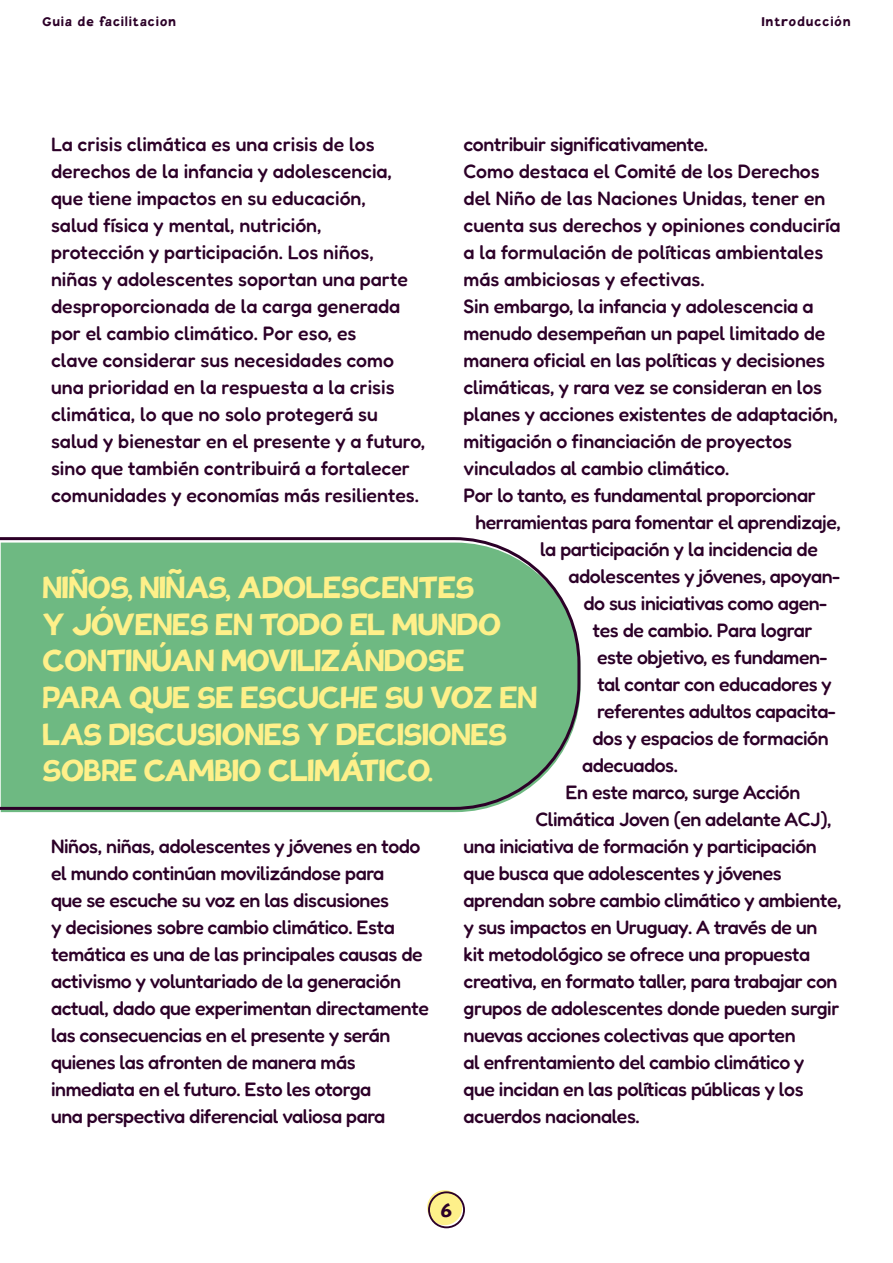
<style>
.page{position:relative;width:893px;height:1263px;background:#fff}
.page>*{position:absolute;margin:0;border:0;box-sizing:border-box;transform-origin:0 0}
.t1{font:700 39.9px/36.6px "Tovari Sans";letter-spacing:-.01em;color:#fef08a}
.t2{font:700 25.5px "Tovari Sans";color:#2c0028}
.t3{font:300 19.5px/27px "Fredoka";letter-spacing:-.02em;color:#2c0028}
.t4{font:300 19.5px/27px "Fredoka";color:#2c0028}
.t5{font:700 16.5px "Tovari Sans";letter-spacing:.08em;color:#2c0028}
</style>
<div class="page">
<div style="left:427px;top:1190px;width:35px;height:35px;background:#fef08a;border-radius:50%"></div>
<div style="left:428px;top:1191px;width:37px;height:37px;border:2px solid #2c0028;border-radius:50%"></div>
<svg style="left:0;top:537px;width:581px;height:274px;background:#73b786"></svg>
<p class="t5" style="left:43px;top:5px;width:135px">Guia de facilitacion</p>
<p class="t5" style="left:762px;top:5px;width:90px">Introducción</p>
<p class="t3" style="left:463px;top:130px;width:378px">contribuir significativamente.<br>Como destaca el Comité de los Derechos del Niño de las Naciones Unidas, tener en cuenta sus derechos y opiniones conduciría a la formulación de políticas ambientales más ambiciosas y efectivas.<br>Sin embargo, la infancia y adolescencia a menudo desempeñan un papel limitado de manera oficial en las políticas y decisiones climáticas, y rara vez se consideran en los planes y acciones existentes de adaptación, mitigación o financiación de proyectos vinculados al cambio climático.<br>Por lo tanto, es fundamental proporcionar</p>
<p class="t3" style="left:540px;top:508px;width:302px;text-indent:-65px">herramientas para fomentar el aprendizaje, la participación y la incidencia de</p>
<p class="t3" style="left:568px;top:563px;width:273px">adolescentes y jóvenes, apoyan-</p>
<p class="t3" style="left:583px;top:590px;width:246px">do sus iniciativas como agen-</p>
<p class="t3" style="left:592px;top:617px;width:222px">tes de cambio. Para lograr</p>
<p class="t3" style="left:597px;top:644px;width:232px">este objetivo, es fundamen-</p>
<p class="t3" style="left:597px;top:671px;width:236px">tal contar con educadores y</p>
<p class="t3" style="left:597px;top:698px;width:241px">referentes adultos capacita-</p>
<p class="t3" style="left:592px;top:725px;width:238px">dos y espacios de formación</p>
<p class="t3" style="left:582px;top:752px;width:97px">adecuados.</p>
<p class="t3" style="left:565px;top:779px;width:236px">En este marco, surge Acción</p>
<p class="t3" style="left:536px;top:806px;width:298px">Climática Joven (en adelante ACJ),</p>
<p class="t3" style="left:464px;top:833px;width:355px">una iniciativa de formación y participación</p>
<p class="t3" style="left:464px;top:860px;width:320px">que busca que adolescentes y jóvenes</p>
<p class="t3" style="left:464px;top:887px;width:379px">aprendan sobre cambio climático y ambiente,</p>
<p class="t3" style="left:464px;top:914px;width:355px">y sus impactos en Uruguay. A través de un</p>
<p class="t3" style="left:464px;top:941px;width:348px">kit metodológico se ofrece una propuesta</p>
<p class="t3" style="left:464px;top:968px;width:375px">creativa, en formato taller, para trabajar con</p>
<p class="t3" style="left:464px;top:995px;width:377px">grupos de adolescentes donde pueden surgir</p>
<p class="t3" style="left:464px;top:1022px;width:334px">nuevas acciones colectivas que aporten</p>
<p class="t3" style="left:464px;top:1049px;width:342px">al enfrentamiento del cambio climático y</p>
<p class="t3" style="left:464px;top:1076px;width:342px">que incidan en las políticas públicas y los</p>
<p class="t3" style="left:464px;top:1103px;width:178px">acuerdos nacionales.</p>
<p class="t4" style="left:51px;top:130px;width:375px">La crisis climática es una crisis de los derechos de la infancia y adolescencia, que tiene impactos en su educación,<br>salud física y mental, nutrición,<br>protección y participación. Los niños, niñas y adolescentes soportan una parte desproporcionada de la carga generada por el cambio climático. Por eso, es<br>clave considerar sus necesidades como una prioridad en la respuesta a la crisis climática, lo que no solo protegerá su salud y bienestar en el presente y a futuro, sino que también contribuirá a fortalecer comunidades y economías más resilientes.</p>
<h1 class="t1" style="left:43px;top:559px;width:496px">NIÑOS, NIÑAS, ADOLESCENTES<br>Y JÓVENES EN TODO EL MUNDO<br>CONTINÚAN MOVILIZÁNDOSE<br>PARA QUE SE ESCUCHE SU VOZ EN<br>LAS DISCUSIONES Y DECISIONES<br>SOBRE CAMBIO CLIMÁTICO.</h1>
<p class="t3" style="left:51px;top:832px;width:379px">Niños, niñas, adolescentes y jóvenes en todo el mundo continúan movilizándose para<br>que se escuche su voz en las discusiones<br>y decisiones sobre cambio climático. Esta temática es una de las principales causas de activismo y voluntariado de la generación actual, dado que experimentan directamente las consecuencias en el presente y serán quienes las afronten de manera más inmediata en el futuro. Esto les otorga<br>una perspectiva diferencial valiosa para</p>
<h2 class="t2" style="left:441px;top:1184px;width:13px">6</h2>
</div>
